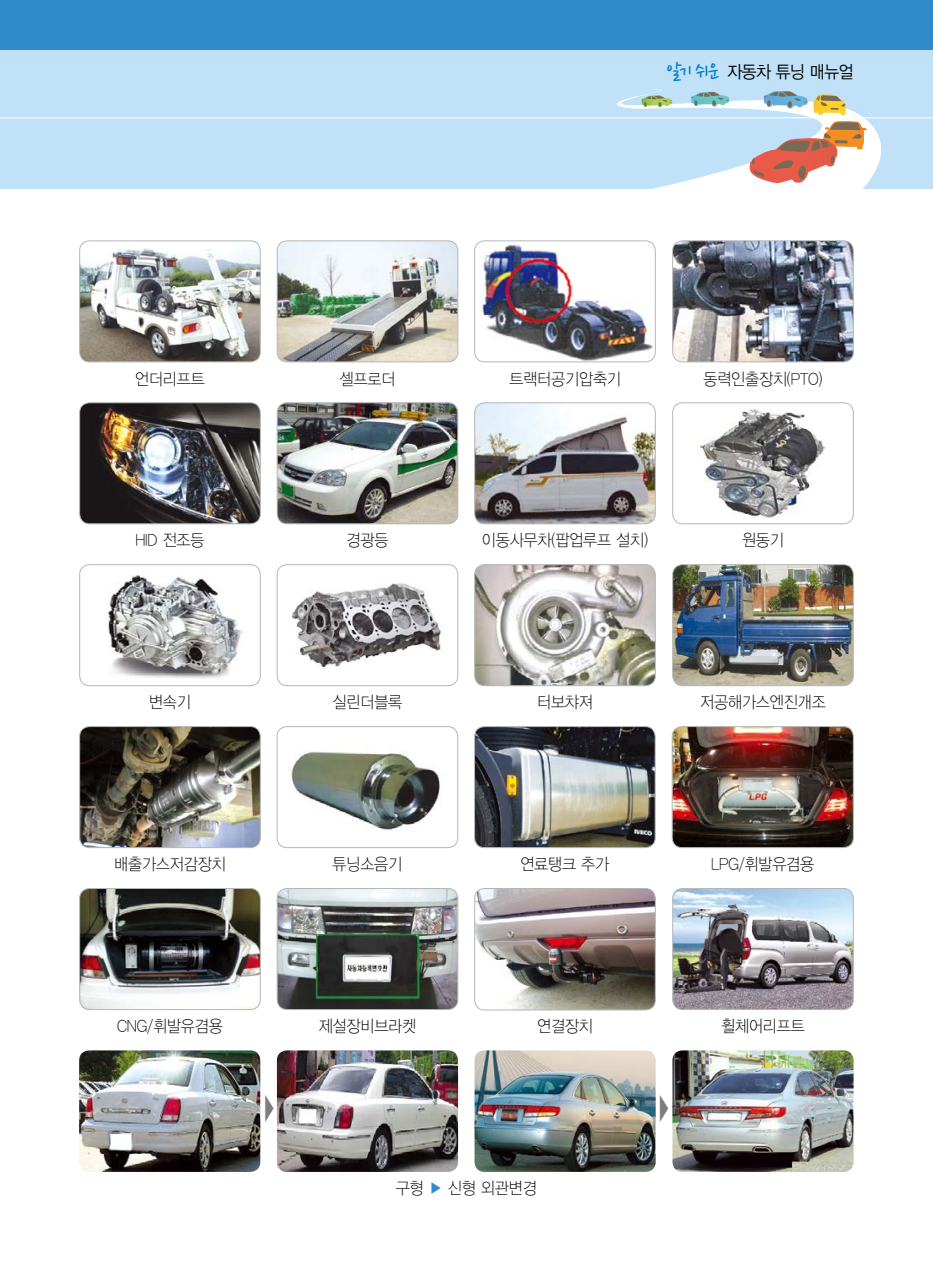
<style>
.page{position:relative;width:933px;height:1275px;background:#fff}
.page>*{position:absolute;margin:0;border:0;box-sizing:border-box;transform-origin:0 0}
.t1{font:38.5px "YDVYGO Std 11";color:#7d7d7d;scale:.36 1}
.t2{font:17.5px "YDVYGO Std 12";letter-spacing:-.025em;color:#000;scale:.92 1}
.t3{font:16.62px "YDVYGO Std 11";letter-spacing:-.01em;color:#000;scale:.92 1}
.s1{font-family:"Nanum Pen";font-size:22.75px;color:#0081cc}
.s2{color:#318bcb}
</style>
<div class="page">
<div style="left:0;top:0;width:933px;height:189px;background:#c0e1f7"></div>
<hr style="left:0;top:117px;width:933px;height:1px;background:#fff">
<div style="left:0;top:0;width:933px;height:50px;background:#318bcb"></div>
<img style="left:673px;top:565px;width:180px;height:121px">
<div style="left:672px;top:564px;width:181px;height:122px;border:1px solid #b5b6b6;border-radius:10px"></div>
<img style="left:107px;top:575px;width:135px;height:103px">
<div style="left:79px;top:564px;width:181px;height:122px;border:1px solid #b5b6b6;border-radius:10px"></div>
<img style="left:277px;top:565px;width:164px;height:121px">
<div style="left:277px;top:564px;width:181px;height:122px;border:1px solid #b5b6b6;border-radius:10px"></div>
<img style="left:474px;top:403px;width:181px;height:121px">
<div style="left:474px;top:402px;width:181px;height:122px;border:1px solid #b5b6b6;border-radius:10px"></div>
<img style="left:475px;top:565px;width:180px;height:121px">
<div style="left:474px;top:564px;width:181px;height:122px;border:1px solid #b5b6b6;border-radius:10px"></div>
<img style="left:698px;top:409px;width:126px;height:109px">
<div style="left:672px;top:402px;width:181px;height:122px;border:1px solid #b5b6b6;border-radius:10px"></div>
<img style="left:291px;top:751px;width:149px;height:79px">
<div style="left:277px;top:726px;width:181px;height:122px;border:1px solid #b5b6b6;border-radius:10px"></div>
<img style="left:277px;top:403px;width:181px;height:121px">
<div style="left:277px;top:402px;width:181px;height:122px;border:1px solid #b5b6b6;border-radius:10px"></div>
<img style="left:673px;top:888px;width:180px;height:121px">
<div style="left:672px;top:888px;width:181px;height:122px;border:1px solid #b5b6b6;border-radius:10px"></div>
<img style="left:80px;top:241px;width:180px;height:121px">
<div style="left:79px;top:241px;width:181px;height:121px;border:1px solid #b5b6b6;border-radius:10px"></div>
<img style="left:277px;top:241px;width:181px;height:121px">
<div style="left:277px;top:241px;width:181px;height:121px;border:1px solid #b5b6b6;border-radius:10px"></div>
<img style="left:479px;top:245px;width:176px;height:117px">
<div style="left:474px;top:241px;width:181px;height:121px;border:1px solid #b5b6b6;border-radius:10px"></div>
<img style="left:672px;top:241px;width:181px;height:121px">
<div style="left:672px;top:241px;width:181px;height:121px;border:1px solid #b5b6b6;border-radius:10px"></div>
<img style="left:80px;top:403px;width:180px;height:121px">
<div style="left:79px;top:402px;width:181px;height:122px;border:1px solid #b5b6b6;border-radius:10px"></div>
<img style="left:80px;top:727px;width:180px;height:121px">
<div style="left:79px;top:726px;width:181px;height:122px;border:1px solid #b5b6b6;border-radius:10px"></div>
<img style="left:80px;top:888px;width:180px;height:121px">
<div style="left:79px;top:888px;width:181px;height:122px;border:1px solid #b5b6b6;border-radius:10px"></div>
<img style="left:277px;top:888px;width:181px;height:121px">
<div style="left:277px;top:888px;width:181px;height:122px;border:1px solid #b5b6b6;border-radius:10px"></div>
<img style="left:672px;top:727px;width:181px;height:121px">
<div style="left:672px;top:726px;width:181px;height:122px;border:1px solid #b5b6b6;border-radius:10px"></div>
<img style="left:474px;top:727px;width:181px;height:121px">
<div style="left:474px;top:726px;width:181px;height:122px;border:1px solid #b5b6b6;border-radius:10px"></div>
<img style="left:474px;top:888px;width:181px;height:122px">
<div style="left:474px;top:888px;width:181px;height:122px;border:1px solid #b5b6b6;border-radius:10px"></div>
<svg style="left:604px;top:89px;width:283px;height:100px"></svg>
<img style="left:79px;top:1050px;width:181px;height:122px">
<img style="left:277px;top:1050px;width:181px;height:122px">
<img style="left:672px;top:1050px;width:181px;height:122px">
<img style="left:474px;top:1050px;width:181px;height:122px">
<p class="t2" style="left:666px;top:63px;width:205px"><span class="s1">알기 쉬운</span> 자동차 튜닝 매뉴얼</p>
<p class="t3" style="left:135px;top:370px;width:77px">언더리프트</p>
<p class="t3" style="left:339px;top:370px;width:62px">셀프로더</p>
<p class="t3" style="left:509px;top:370px;width:123px">트랙터공기압축기</p>
<p class="t3" style="left:703px;top:370px;width:131px">동력인출장치(PTO)</p>
<p class="t3" style="left:135px;top:532px;width:77px">HID 전조등</p>
<p class="t3" style="left:346px;top:532px;width:47px">경광등</p>
<p class="t3" style="left:482px;top:532px;width:182px">이동사무차(팝업루프 설치)</p>
<p class="t3" style="left:742px;top:532px;width:47px">원동기</p>
<p class="t3" style="left:149px;top:694px;width:47px">변속기</p>
<p class="t3" style="left:332px;top:694px;width:77px">실린더블록</p>
<p class="t3" style="left:700px;top:694px;width:138px">저공해가스엔진개조</p>
<p class="t3" style="left:537px;top:694px;width:62px">터보챠져</p>
<p class="t3" style="left:114px;top:856px;width:123px">배출가스저감장치</p>
<p class="t3" style="left:332px;top:856px;width:77px">튜닝소음기</p>
<p class="t3" style="left:520px;top:856px;width:98px">연료탱크 추가</p>
<p class="t3" style="left:711px;top:856px;width:113px">LPG/휘발유겸용</p>
<p class="t3" style="left:117px;top:1018px;width:116px">CNG/휘발유겸용</p>
<p class="t3" style="left:319px;top:1018px;width:108px">제설장비브라켓</p>
<p class="t3" style="left:537px;top:1018px;width:62px">연결장치</p>
<p class="t3" style="left:721px;top:1018px;width:92px">휠체어리프트</p>
<h1 class="t1" style="left:263px;top:1089px;width:37px">▶</h1>
<h1 class="t1" style="left:657px;top:1089px;width:37px">▶</h1>
<p class="t3" style="left:396px;top:1180px;width:155px">구형 <span class="s2">▶</span> 신형 외관변경</p>
</div>
